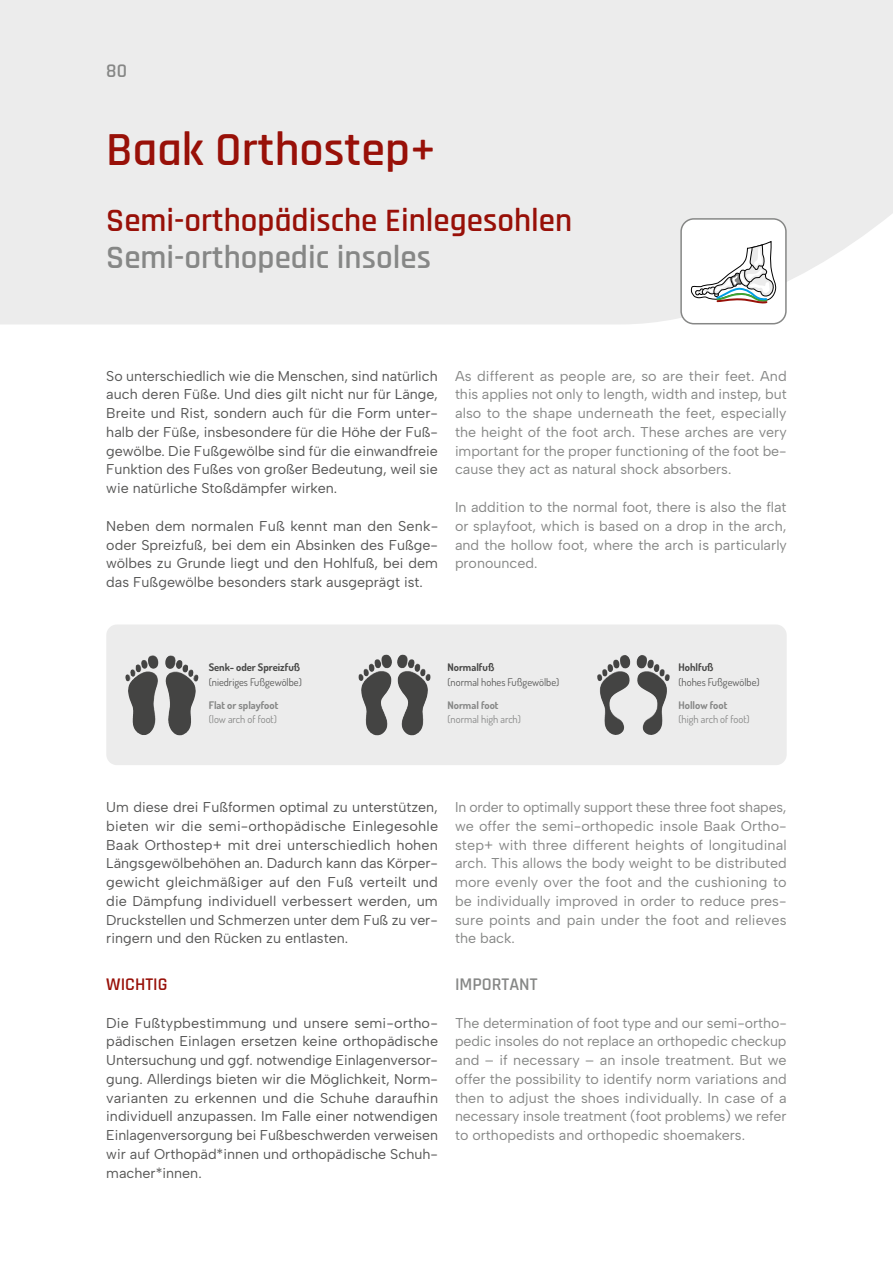
<style>
.page{position:relative;width:893px;height:1263px;background:#fff}
.page>*{position:absolute;margin:0;border:0;box-sizing:border-box;transform-origin:0 0}
.t1{font:600 48px "Rajdhani";color:#981008}
.t2{font:600 33px "Rajdhani";color:#981008}
.t3{font:600 33px "Rajdhani";color:#868786}
.t4{font:600 19.5px "Rajdhani";color:#868786}
.t5{font:600 18px "Rajdhani";color:#868786}
.t6{font:600 18px "Rajdhani";color:#981008}
.t7{font:14.25px/18.8px "Albert Sans";color:#565655;text-align:justify}
.t8{font:14.25px/18.8px "Albert Sans";color:#868786;text-align:justify}
.t9{font:10.5px "Dosis";color:#565655}
.t10{font:10.5px "Dosis";color:#868786}
.t11{font:700 10.5px "Dosis";color:#868786}
.t12{font:700 10.5px "Dosis";color:#484847}
</style>
<div class="page">
<div style="left:0;top:0;width:893px;height:324px;background:#ececec"></div>
<div style="left:106px;top:624px;width:681px;height:141px;background:#ececec;border-radius:11px"></div>
<img style="left:165px;top:655px;width:29px;height:63px">
<img style="left:130px;top:655px;width:29px;height:27px">
<img style="left:637px;top:655px;width:28px;height:21px">
<img style="left:602px;top:655px;width:28px;height:21px">
<img style="left:397px;top:654px;width:29px;height:40px">
<img style="left:363px;top:654px;width:29px;height:24px">
<div style="left:681px;top:219px;width:105px;height:105px;background:#fff;border-radius:13px"></div>
<svg style="left:690px;top:241px;width:86px;height:63px"></svg>
<div style="left:680px;top:218px;width:107px;height:106px;border:2px solid #868786;border-radius:13px"></div>
<h3 class="t4" style="left:106px;top:59px;width:22px">80</h3>
<h1 class="t1" style="left:106px;top:121px;width:331px">Baak Orthostep+</h1>
<h2 class="t2" style="left:106px;top:201px;width:467px">Semi-orthopädische Einlegesohlen</h2>
<h2 class="t3" style="left:106px;top:238px;width:326px">Semi-orthopedic insoles</h2>
<p class="t7" style="left:106px;top:366px;width:333px">So unterschiedlich wie die Menschen, sind natürlich auch deren Füße. Und dies gilt nicht nur für Länge, Breite und Rist, sondern auch für die Form unter&shy;halb der Füße, insbesondere für die Höhe der Fuß&shy;gewölbe. Die Fußgewölbe sind für die einwandfreie Funktion des Fußes von großer Bedeutung, weil sie wie natürliche Stoßdämpfer wirken.</p>
<p class="t7" style="left:106px;top:516px;width:333px">Neben dem normalen Fuß kennt man den Senk&shy;oder Spreizfuß, bei dem ein Absinken des Fußge&shy;wölbes zu Grunde liegt und den Hohlfuß, bei dem das Fußgewölbe besonders stark ausgeprägt ist.</p>
<p class="t8" style="left:455px;top:366px;width:333px">As different as people are, so are their feet. And this applies not only to length, width and instep, but also to the shape underneath the feet, especially the height of the foot arch. These arches are very important for the proper functioning of the foot be&shy;cause they act as natural shock absorbers.</p>
<p class="t8" style="left:455px;top:498px;width:333px">In addition to the normal foot, there is also the flat or splayfoot, which is based on a drop in the arch, and the hollow foot, where the arch is particularly pronounced.</p>
<p class="t12" style="left:209px;top:660px;width:93px">Senk- oder Spreizfuß</p>
<p class="t9" style="left:209px;top:674px;width:95px">(niedriges Fußgewölbe)</p>
<p class="t11" style="left:209px;top:698px;width:71px">Flat or splayfoot</p>
<p class="t10" style="left:209px;top:712px;width:70px">(low arch of foot)</p>
<p class="t12" style="left:447px;top:660px;width:48px">Normalfuß</p>
<p class="t9" style="left:447px;top:674px;width:113px">(normal hohes Fußgewölbe)</p>
<p class="t11" style="left:447px;top:698px;width:53px">Normal foot</p>
<p class="t10" style="left:447px;top:712px;width:75px">(normal high arch)</p>
<p class="t12" style="left:678px;top:660px;width:37px">Hohlfuß</p>
<p class="t9" style="left:678px;top:674px;width:83px">(hohes Fußgewölbe)</p>
<p class="t11" style="left:678px;top:698px;width:50px">Hollow foot</p>
<p class="t10" style="left:678px;top:712px;width:73px">(high arch of foot)</p>
<p class="t7" style="left:106px;top:798px;width:333px">Um diese drei Fußformen optimal zu unterstützen, bieten wir die semi-orthopädische Einlegesohle Baak Orthostep+ mit drei unterschiedlich hohen Längsgewölbehöhen an. Dadurch kann das Körper&shy;gewicht gleichmäßiger auf den Fuß verteilt und die Dämpfung individuell verbessert werden, um Druckstellen und Schmerzen unter dem Fuß zu ver&shy;ringern und den Rücken zu entlasten.</p>
<p class="t6" style="left:106px;top:974px;width:63px">WICHTIG</p>
<p class="t7" style="left:106px;top:1013px;width:333px">Die Fußtypbestimmung und unsere semi-ortho&shy;pädischen Einlagen ersetzen keine orthopädische Untersuchung und ggf. notwendige Einlagenversor&shy;gung. Allerdings bieten wir die Möglichkeit, Norm&shy;varianten zu erkennen und die Schuhe daraufhin individuell anzupassen. Im Falle einer notwendigen Einlagenversorgung bei Fußbeschwerden verweisen wir auf Orthopäd*innen und orthopädische Schuh&shy;macher*innen.</p>
<p class="t8" style="left:455px;top:798px;width:333px">In order to optimally support these three foot shapes, we offer the semi-orthopedic insole Baak Ortho&shy;step+ with three different heights of longitudinal arch. This allows the body weight to be distributed more evenly over the foot and the cushioning to be individually improved in order to reduce pres&shy;sure points and pain under the foot and relieves the back.</p>
<p class="t5" style="left:455px;top:974px;width:84px">IMPORTANT</p>
<p class="t8" style="left:455px;top:1013px;width:333px">The determination of foot type and our semi-ortho&shy;pedic insoles do not replace an orthopedic checkup and – if necessary – an insole treatment. But we offer the possibility to identify norm variations and then to adjust the shoes individually. In case of a necessary insole treatment (foot problems) we refer to orthopedists and orthopedic shoemakers.</p>
</div>
